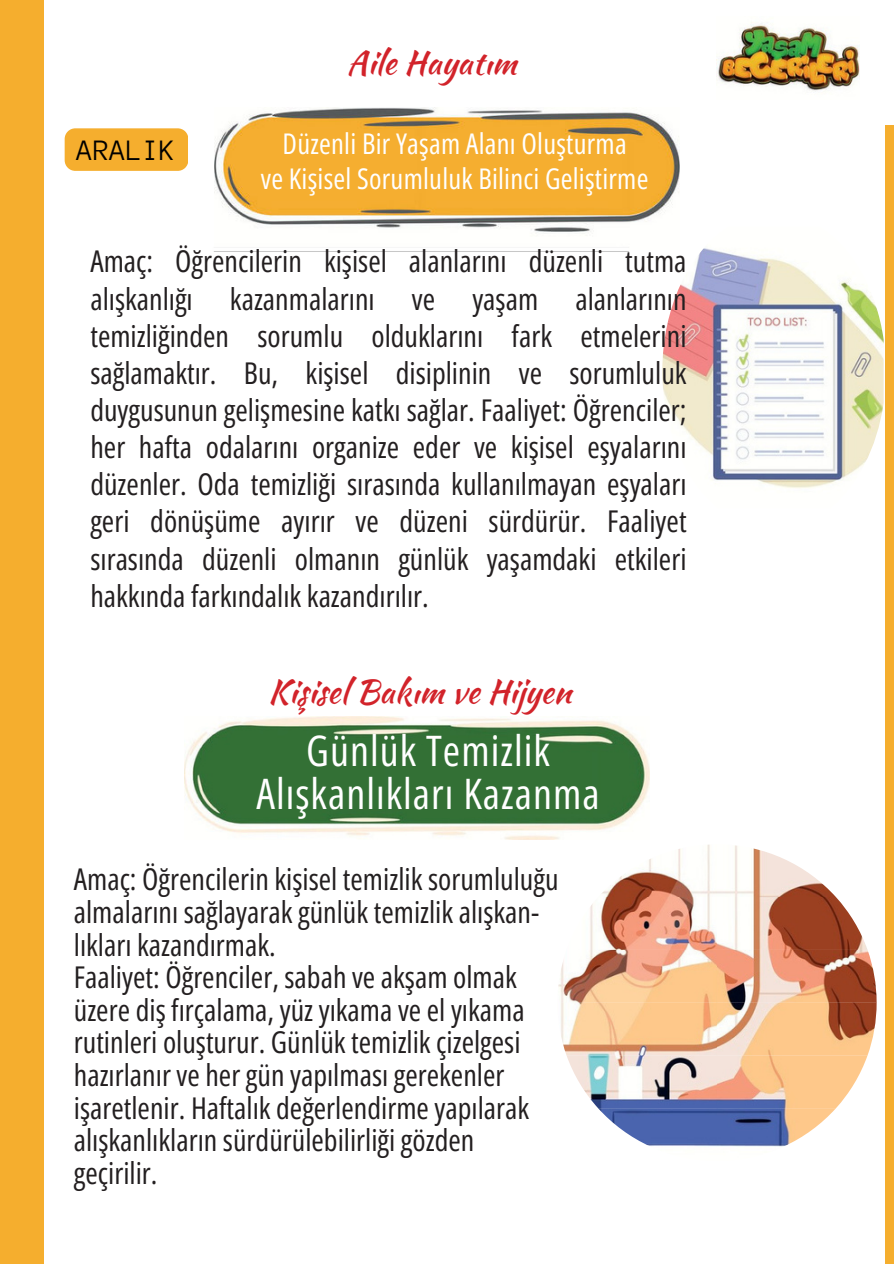
<style>
.page{position:relative;width:894px;height:1264px;background:#fff}
.page>*{position:absolute;margin:0;border:0;box-sizing:border-box;transform-origin:0 0}
.t1{font:42px/42.8px "Open Sans Condensed";letter-spacing:.025em;color:#fff;text-align:center}
.t2{font:32.55px "Kaushan Script";color:#d2232a}
.t3{font:30.3px "Anonymous Pro";color:#000}
.t4{font:30px/32.7px "Open Sans Condensed";color:#231f20}
.t5{font:28.5px/34.8px "Open Sans Condensed";letter-spacing:.01em;color:#fff;text-align:center}
</style>
<div class="page">
<div style="left:0;top:0;width:43px;height:1263px;background:#f5ae2e"></div>
<img style="left:214px;top:108px;width:465px;height:126px">
<img style="left:662px;top:227px;width:221px;height:261px">
<img style="left:716px;top:22px;width:143px;height:69px">
<div style="left:884px;top:125px;width:9px;height:1138px;background:#f5ae2e"></div>
<img style="left:43px;top:163px;width:1px;height:641px">
<img style="left:184px;top:717px;width:465px;height:122px">
<img style="left:601px;top:844px;width:234px;height:53px">
<img style="left:590px;top:897px;width:277px;height:52px">
<img style="left:558px;top:949px;width:318px;height:106px">
<img style="left:566px;top:1055px;width:301px;height:53px">
<img style="left:598px;top:1108px;width:237px;height:39px">
<div style="left:65px;top:128px;width:123px;height:43px;background:#f5ae2e"></div>
<p class="t3" style="left:77px;top:132px;width:101px">ARALIK</p>
<p class="t2" style="left:347px;top:39px;width:171px">Aile Hayatım</p>
<p class="t5" style="left:261px;top:125px;width:389px">Düzenli Bir Yaşam Alanı Oluşturma<br>ve Kişisel Sorumluluk Bilinci Geliştirme</p>
<p class="t4" style="left:90px;top:242px;width:597px;line-height:37.2px;text-align:justify">Amaç: Öğrencilerin kişisel alanlarını düzenli tutma alışkanlığı kazanmalarını ve yaşam alanlarının temizliğinden sorumlu olduklarını fark etmelerini sağlamaktır. Bu, kişisel disiplinin ve sorumluluk duygusunun gelişmesine katkı sağlar. Faaliyet: Öğrenciler; her hafta odalarını organize eder ve kişisel eşyalarını düzenler. Oda temizliği sırasında kullanılmayan eşyaları geri dönüşüme ayırır ve düzeni sürdürür. Faaliyet sırasında düzenli olmanın günlük yaşamdaki etkileri hakkında farkındalık kazandırılır.</p>
<p class="t2" style="left:268px;top:667px;width:305px">Kişisel Bakım ve Hijyen</p>
<h1 class="t1" style="left:256px;top:728px;width:345px">Günlük Temizlik<br>Alışkanlıkları Kazanma</h1>
<p class="t4" style="left:74px;top:862px;width:486px">Amaç: Öğrencilerin kişisel temizlik sorumluluğu almalarını sağlayarak günlük temizlik alışkan&shy;lıkları kazandırmak.<br>Faaliyet: Öğrenciler, sabah ve akşam olmak üzere diş fırçalama, yüz yıkama ve el yıkama rutinleri oluşturur. Günlük temizlik çizelgesi hazırlanır ve her gün yapılması gerekenler işaretlenir. Haftalık değerlendirme yapılarak alışkanlıkların sürdürülebilirliği gözden geçirilir.</p>
</div>
